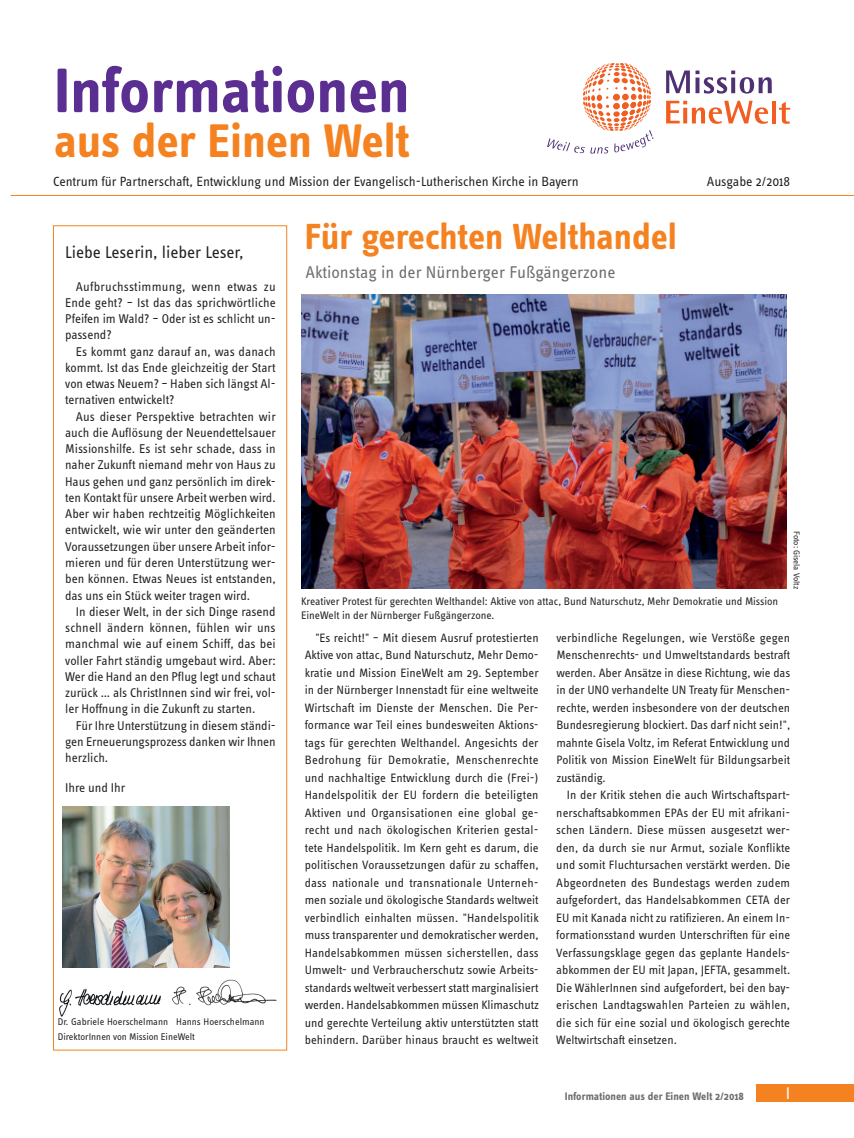
<style>
.page{position:relative;width:854px;height:1138px;background:#fff}
.page>*{position:absolute;margin:0;border:0;box-sizing:border-box;transform-origin:0 0}
.t1{font:700 65px "Info OT Text";letter-spacing:-.005em;color:#5b2e91}
.t2{font:700 48.75px "Info OT Text";letter-spacing:-.005em;color:#f58220}
.t3{font:700 37.5px "Info OT Text";color:#f58220}
.t4{font:17.5px "Info OT Text";color:#6c6d70}
.t5{font:17.5px "Info OT Text";letter-spacing:-.005em;color:#231f20}
.t6{font:17.5px "Info OT Text";color:#fff}
.t7{font:13.75px "Info OT Text";letter-spacing:-.005em;color:#231f20}
.t8{font:13.12px/16.2px "Info OT Text";letter-spacing:-.005em;color:#231f20;text-align:justify}
.t9{font:12.5px/17.5px "Info OT Text";color:#231f20;text-align:justify}
.t10{font:11.25px/13.8px "Info OT Text";letter-spacing:-.005em;color:#231f20}
.t11{font:700 11.25px "Info OT Text";color:#6c6d70}
.t12{font:10px/15px "Info OT Text";letter-spacing:-.005em;color:#231f20}
.t13{font:8.75px "Info OT Text";letter-spacing:-.005em;color:#231f20}
</style>
<div class="page">
<div style="left:756px;top:1083px;width:98px;height:18px;background:#f58220"></div>
<div style="left:53px;top:225px;width:234px;height:825px;border:1px solid #f58220"></div>
<hr style="left:11px;top:195px;width:843px;height:1px;background:#f58220">
<svg style="left:666px;top:70px;width:106px;height:24px"></svg>
<svg style="left:666px;top:101px;width:102px;height:23px"></svg>
<hr style="left:772px;top:101px;width:4px;height:22px;background:#f25e21">
<svg style="left:779px;top:102px;width:11px;height:22px"></svg>
<svg style="left:547px;top:63px;width:107px;height:91px"></svg>
<img style="left:62px;top:806px;width:167px;height:161px">
<img style="left:59px;top:988px;width:102px;height:28px">
<img style="left:301px;top:294px;width:486px;height:295px">
<img style="left:172px;top:979px;width:105px;height:26px">
<h1 class="t1" style="left:54px;top:50px;width:358px">Informationen</h1>
<h2 class="t2" style="left:54px;top:111px;width:357px">aus der Einen Welt</h2>
<p class="t7" style="left:53px;top:173px;width:527px">Centrum für Partnerschaft, Entwicklung und Mission der Evangelisch-Lutherischen Kirche in Bayern</p>
<p class="t7" style="left:707px;top:173px;width:85px">Ausgabe 2/2018</p>
<h3 class="t5" style="left:65px;top:241px;width:180px">Liebe Leserin, lieber Leser,</h3>
<p class="t8" style="left:65px;top:278px;width:212px;text-indent:11px">Aufbruchsstimmung, wenn etwas zu Ende geht? – Ist das das sprichwörtliche Pfeifen im Wald? – Oder ist es schlicht un&shy;passend?</p>
<p class="t8" style="left:65px;top:343px;width:212px;text-indent:11px">Es kommt ganz darauf an, was danach kommt. Ist das Ende gleichzeitig der Start von etwas Neuem? – Haben sich längst Al&shy;ternativen entwickelt?</p>
<p class="t8" style="left:65px;top:408px;width:212px;text-indent:11px">Aus dieser Perspektive betrachten wir auch die Auflösung der Neuendettelsauer Missionshilfe. Es ist sehr schade, dass in naher Zukunft niemand mehr von Haus zu Haus gehen und ganz persönlich im direk&shy;ten Kontakt für unsere Arbeit werben wird.<br>Aber wir haben rechtzeitig Möglichkeiten entwickelt, wie wir unter den geänderten Voraussetzungen über unsere Arbeit infor&shy;mieren und für deren Unterstützung wer&shy;ben können. Etwas Neues ist entstanden, das uns ein Stück weiter tragen wird.</p>
<p class="t8" style="left:65px;top:603px;width:212px;text-indent:11px">In dieser Welt, in der sich Dinge rasend schnell ändern können, fühlen wir uns manchmal wie auf einem Schiff, das bei voller Fahrt ständig umgebaut wird. Aber:<br>Wer die Hand an den Pflug legt und schaut zurück … als ChristInnen sind wir frei, vol&shy;ler Hoffnung in die Zukunft zu starten.</p>
<p class="t8" style="left:65px;top:716px;width:212px;text-indent:11px">Für Ihre Unterstützung in diesem ständi&shy;gen Erneuerungsprozess danken wir Ihnen herzlich.</p>
<p class="t8" style="left:65px;top:779px;width:62px">Ihre und Ihr</p>
<p class="t12" style="left:58px;top:1013px;width:208px">Dr. Gabriele Hoerschelmann Hanns Hoerschelmann<br>DirektorInnen von Mission EineWelt</p>
<h3 class="t3" style="left:305px;top:214px;width:374px">Für gerechten Welthandel</h3>
<h3 class="t4" style="left:305px;top:261px;width:312px">Aktionstag in der Nürnberger Fußgängerzone</h3>
<p class="t10" style="left:301px;top:594px;width:479px">Kreativer Protest für gerechten Welthandel: Aktive von attac, Bund Naturschutz, Mehr Demokratie und Mission<br>EineWelt in der Nürnberger Fußgängerzone.</p>
<p class="t13" style="left:802px;top:531px;width:59px;rotate:90deg">Foto: Gisela Voltz</p>
<p class="t9" style="left:305px;top:628px;width:236px;text-indent:11px">"Es reicht!" – Mit diesem Ausruf protestierten Aktive von attac, Bund Naturschutz, Mehr Demo&shy;kratie und Mission EineWelt am 29. September in der Nürnberger Innenstadt für eine weltweite Wirtschaft im Dienste der Menschen. Die Per&shy;formance war Teil eines bundesweiten Aktions&shy;tags für gerechten Welthandel. Angesichts der Bedrohung für Demokratie, Menschenrechte und nachhaltige Entwicklung durch die (Frei-)<br>Handelspolitik der EU fordern die beteiligten Aktiven und Organsisationen eine global ge&shy;recht und nach ökologischen Kriterien gestal&shy;tete Handelspolitik. Im Kern geht es darum, die politischen Voraussetzungen dafür zu schaffen, dass nationale und transnationale Unterneh&shy;men soziale und ökologische Standards weltweit verbindlich einhalten müssen. "Handelspolitik muss transparenter und demokratischer werden, Handelsabkommen müssen sicherstellen, dass Umwelt- und Verbraucherschutz sowie Arbeits&shy;standards weltweit verbessert statt marginalisiert werden. Handelsabkommen müssen Klimaschutz und gerechte Verteilung aktiv unterstützten statt behindern. Darüber hinaus braucht es weltweit</p>
<p class="t9" style="left:556px;top:628px;width:235px">verbindliche Regelungen, wie Verstöße gegen Menschenrechts- und Umweltstandards bestraft werden. Aber Ansätze in diese Richtung, wie das in der UNO verhandelte UN Treaty für Menschen&shy;rechte, werden insbesondere von der deutschen Bundesregierung blockiert. Das darf nicht sein!", mahnte Gisela Voltz, im Referat Entwicklung und Politik von Mission EineWelt für Bildungsarbeit zuständig.</p>
<p class="t9" style="left:556px;top:786px;width:235px;text-indent:11px">In der Kritik stehen die auch Wirtschaftspart&shy;nerschaftsabkommen EPAs der EU mit afrikani&shy;schen Ländern. Diese müssen ausgesetzt wer&shy;den, da durch sie nur Armut, soziale Konflikte und somit Fluchtursachen verstärkt werden. Die Abgeordneten des Bundestags werden zudem aufgefordert, das Handelsabkommen CETA der EU mit Kanada nicht zu ratifizieren. An einem In&shy;formationsstand wurden Unterschriften für eine Verfassungsklage gegen das geplante Handels&shy;abkommen der EU mit Japan, JEFTA, gesammelt.<br>Die WählerInnen sind aufgefordert, bei den bay&shy;erischen Landtagswahlen Parteien zu wählen, die sich für eine sozial und ökologisch gerechte Weltwirtschaft einsetzen.</p>
<p class="t11" style="left:565px;top:1088px;width:181px">Informationen aus der Einen Welt 2/2018</p>
<h3 class="t6" style="left:786px;top:1081px;width:6px">I</h3>
</div>
